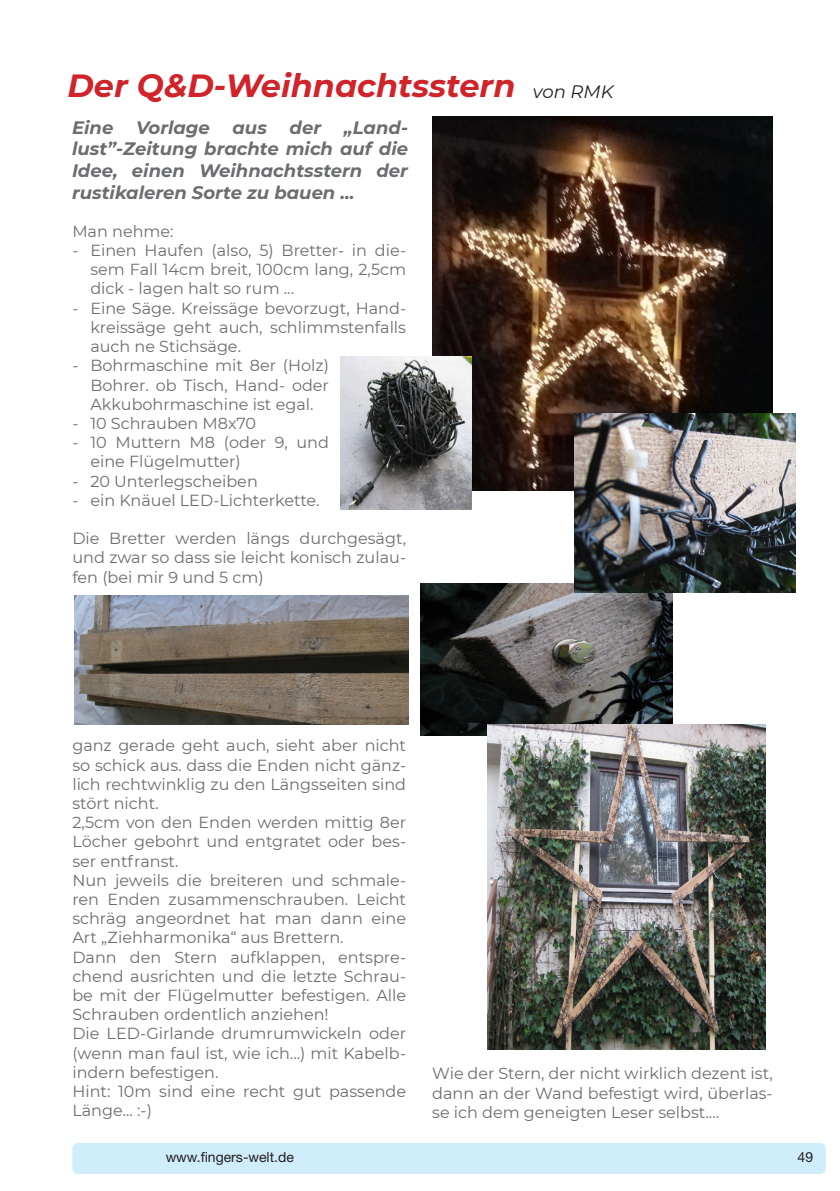
<style>
.page{position:relative;width:840px;height:1191px;background:#fff}
.page>*{position:absolute;margin:0;border:0;box-sizing:border-box;transform-origin:0 0}
.t1{font:italic 700 32px "Montserrat";color:#d1232a}
.t2{font:italic 700 18px/21.6px "Montserrat";color:#6c6d70;text-align:justify}
.t3{font:italic 18px "Montserrat";color:#231f20}
.t4{font:16px/19.2px "Montserrat";color:#6c6d70;text-align:justify}
.t5{font:14px "Helvetica Neue";color:#231f20}
</style>
<div class="page">
<div style="left:72px;top:1142px;width:753px;height:32px;background:#cfedfb;border-radius:6px"></div>
<img style="left:74px;top:595px;width:334px;height:129px">
<img style="left:420px;top:583px;width:252px;height:153px">
<img style="left:432px;top:116px;width:340px;height:374px">
<img style="left:340px;top:356px;width:131px;height:153px">
<img style="left:574px;top:414px;width:220px;height:178px">
<img style="left:487px;top:724px;width:278px;height:325px">
<p class="t1" style="left:67px;top:62px;width:449px">Der Q&amp;D-Weihnachtsstern</p>
<p class="t2" style="left:72px;top:116px;width:43px">Eine</p>
<p class="t2" style="left:136px;top:116px;width:75px">Vorlage</p>
<p class="t2" style="left:232px;top:116px;width:36px">aus</p>
<p class="t2" style="left:289px;top:116px;width:33px">der</p>
<p class="t2" style="left:72px;top:116px;width:337px;text-indent:271px">„Land&shy;lust”-Zeitung brachte mich auf die Idee, einen Weihnachtsstern der rustikaleren Sorte zu bauen ...</p>
<p class="t4" style="left:72px;top:221px;width:103px">Man nehme:</p>
<p class="t4" style="left:90px;top:240px;width:317px;text-indent:-18px">- Einen Haufen (also, 5) Bretter- in die&shy;sem Fall 14cm breit, 100cm lang, 2,5cm dick - lagen halt so rum ...</p>
<p class="t4" style="left:90px;top:298px;width:317px;text-indent:-18px">- Eine Säge. Kreissäge bevorzugt, Hand&shy;kreissäge geht auch, schlimmstenfalls auch ne Stichsäge.</p>
<p class="t4" style="left:90px;top:355px;width:240px;text-indent:-18px">- Bohrmaschine mit 8er (Holz)<br>Bohrer. ob Tisch, Hand- oder Akkubohrmaschine ist egal.</p>
<p class="t4" style="left:72px;top:413px;width:185px">- 10 Schrauben M8x70</p>
<p class="t4" style="left:90px;top:432px;width:240px;text-indent:-18px">- 10 Muttern M8 (oder 9, und eine Flügelmutter)</p>
<p class="t4" style="left:72px;top:471px;width:187px">- 20 Unterlegscheiben</p>
<p class="t4" style="left:72px;top:490px;width:249px">- ein Knäuel LED-Lichterkette.</p>
<p class="t4" style="left:72px;top:528px;width:335px">Die Bretter werden längs durchgesägt, und zwar so dass sie leicht konisch zulau&shy;fen (bei mir 9 und 5 cm)</p>
<p class="t3" style="left:532px;top:79px;width:82px">von RMK</p>
<p class="t4" style="left:72px;top:735px;width:335px">ganz gerade geht auch, sieht aber nicht so schick aus. dass die Enden nicht gänz&shy;lich rechtwinklig zu den Längsseiten sind stört nicht.</p>
<p class="t4" style="left:72px;top:812px;width:335px">2,5cm von den Enden werden mittig 8er Löcher gebohrt und entgratet oder bes&shy;ser entfranst.</p>
<p class="t4" style="left:72px;top:870px;width:335px">Nun jeweils die breiteren und schmale&shy;ren Enden zusammenschrauben. Leicht schräg angeordnet hat man dann eine Art „Ziehharmonika“ aus Brettern.</p>
<p class="t4" style="left:72px;top:946px;width:335px">Dann den Stern aufklappen, entspre&shy;chend ausrichten und die letzte Schrau&shy;be mit der Flügelmutter befestigen. Alle Schrauben ordentlich anziehen!</p>
<p class="t4" style="left:72px;top:1023px;width:335px">Die LED-Girlande drumrumwickeln oder (wenn man faul ist, wie ich...) mit Kabelb&shy;indern befestigen.</p>
<p class="t4" style="left:72px;top:1081px;width:335px">Hint: 10m sind eine recht gut passende<br>Länge... :-)</p>
<p class="t4" style="left:432px;top:1063px;width:342px">Wie der Stern, der nicht wirklich dezent ist, dann an der Wand befestigt wird, überlas&shy;se ich dem geneigten Leser selbst....</p>
<p class="t5" style="left:166px;top:1148px;width:130px">www.fingers-welt.de</p>
<p class="t5" style="left:797px;top:1148px;width:17px">49</p>
</div>
